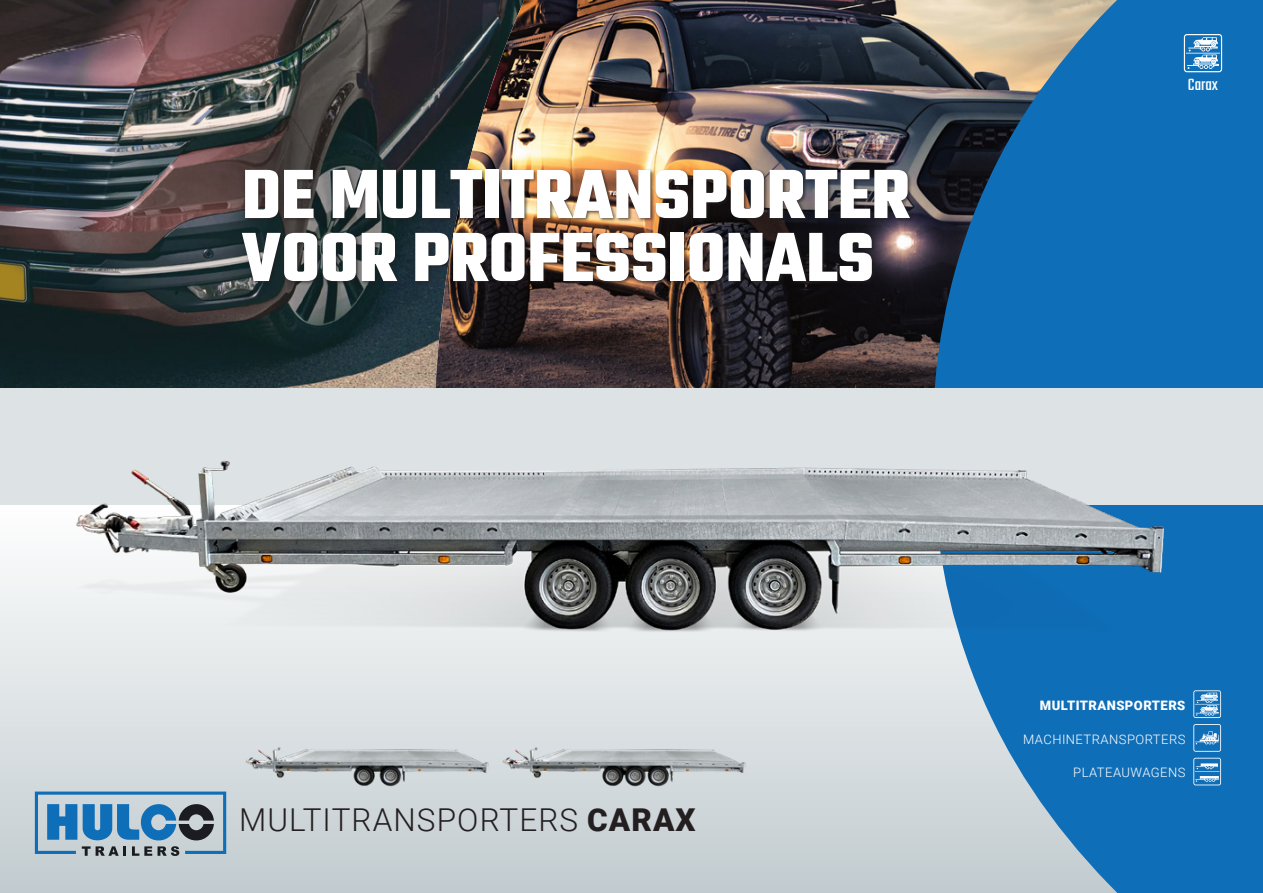
<style>
.page{position:relative;width:1263px;height:893px;background:#fff}
.page>*{position:absolute;margin:0;border:0;box-sizing:border-box;transform-origin:0 0}
.t1{font:700 75px/63px "Teko";color:#fff}
.t2{font:300 31.5px "Roboto";letter-spacing:.035em;color:#231f20}
.t3{font:18px "Teko";color:#fff}
.t4{font:300 13.05px "Roboto";letter-spacing:.035em;color:#fff}
.t5{font:900 13.05px "Roboto";letter-spacing:.035em;color:#fff}
.s1{font-weight:900}
</style>
<div class="page">
<img style="left:0;top:0;width:434px;height:388px">
<img style="left:434px;top:0;width:498px;height:388px">
<div style="left:0;top:505px;width:1263px;height:388px;background:linear-gradient(to bottom,#fefefe,#c2cbcf)"></div>
<svg style="left:932px;top:0;width:331px;height:893px;background:#3179b1"></svg>
<div style="left:0;top:388px;width:1263px;height:117px;background:#dde2e4"></div>
<svg style="left:1193px;top:758px;width:28px;height:27px"></svg>
<svg style="left:1193px;top:724px;width:28px;height:28px"></svg>
<svg style="left:1193px;top:700px;width:28px;height:18px"></svg>
<div style="left:240px;top:168px;width:674px;height:117px;background:#231f20;opacity:.7"></div>
<svg style="left:35px;top:791px;width:191px;height:65px;background:#7aa0bb"></svg>
<svg style="left:1184px;top:34px;width:38px;height:38px"></svg>
<img style="left:10px;top:460px;width:1212px;height:240px">
<img style="left:231px;top:733px;width:257px;height:68px">
<img style="left:488px;top:733px;width:269px;height:68px">
<p class="t1" style="left:241px;top:168px;width:670px">DE MULTITRANSPORTER<br>VOOR PROFESSIONALS</p>
<p class="t3" style="left:1188px;top:74px;width:32px">Carax</p>
<p class="t2" style="left:239px;top:798px;width:458px">MULTITRANSPORTERS <span class="s1">CARAX</span></p>
<p class="t5" style="left:1040px;top:696px;width:147px">MULTITRANSPORTERS</p>
<p class="t4" style="left:1023px;top:730px;width:164px">MACHINETRANSPORTERS</p>
<p class="t4" style="left:1073px;top:763px;width:114px">PLATEAUWAGENS</p>
</div>
